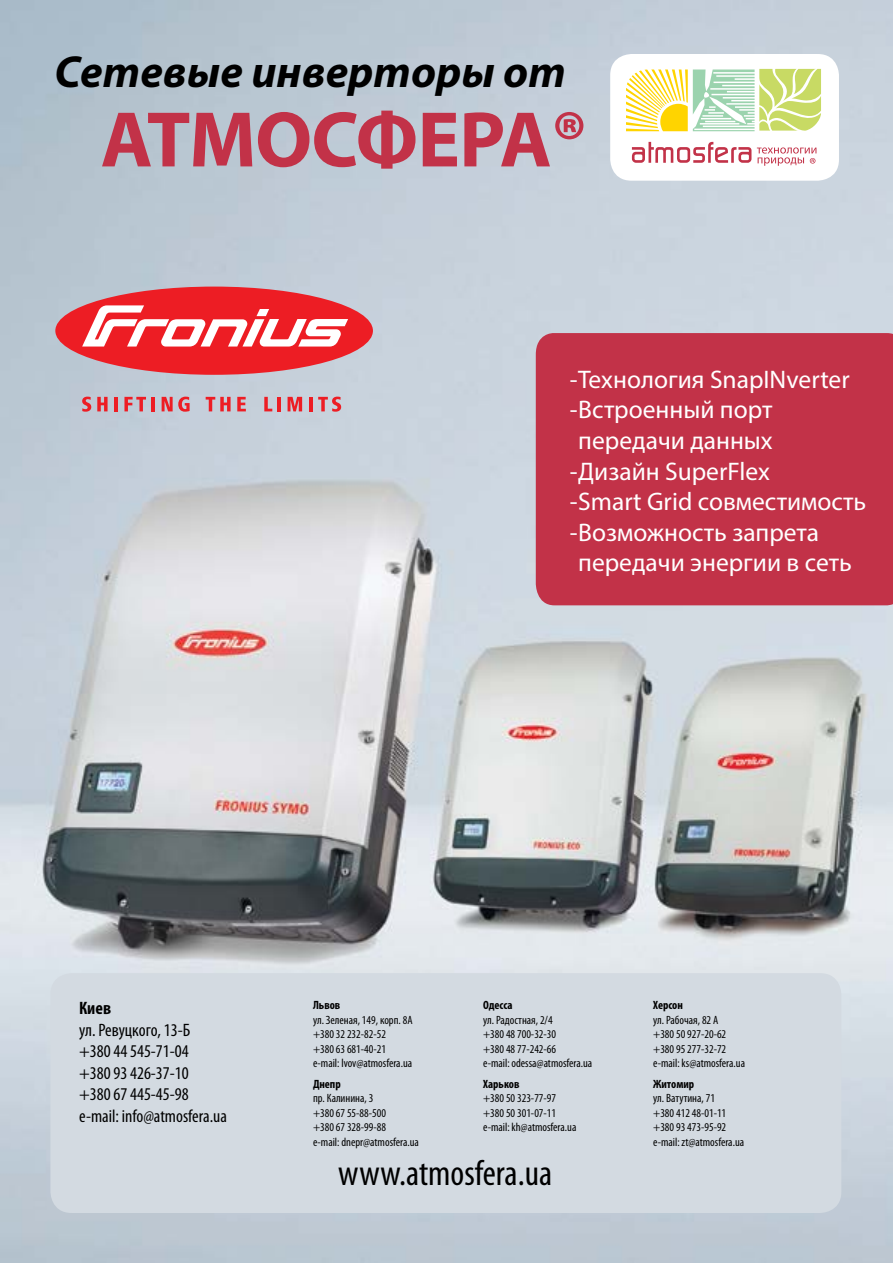
<style>
.page{position:relative;width:893px;height:1263px;background:#fff}
.page>*{position:absolute;margin:0;border:0;box-sizing:border-box;transform-origin:0 0}
.t1{font:700 79.5px "Myriad Pro";letter-spacing:-.015em;color:#c23248}
.t2{font:italic 700 45px "Myriad Pro";color:#000}
.t3{font:condensed 36px "Myriad Pro";color:#000}
.t4{font:25.5px "Myriad Pro";color:#fff}
.t5{font:condensed 18px/21.6px "Myriad Pro";color:#000}
.t6{font:700 condensed 18px "Myriad Pro";color:#000}
.t7{font:condensed 12px/14.4px "Myriad Pro";color:#000}
.t8{font:700 condensed 12px "Myriad Pro";color:#000}
</style>
<div class="page">
<img style="left:0;top:0;width:893px;height:1263px">
<div style="left:610px;top:54px;width:229px;height:127px;background:#fff;border-radius:21px"></div>
<svg style="left:632px;top:142px;width:119px;height:21px"></svg>
<svg style="left:626px;top:69px;width:195px;height:63px"></svg>
<svg style="left:757px;top:147px;width:59px;height:19px"></svg>
<div style="left:536px;top:333px;width:357px;height:272px;background:#c23248"></div>
<div style="left:50px;top:973px;width:791px;height:240px;background:#d3dae1;border-radius:21px"></div>
<div style="left:55px;top:287px;width:318px;height:88px;background:#ed1d24;border-radius:50%"></div>
<svg style="left:82px;top:305px;width:266px;height:41px"></svg>
<svg style="left:82px;top:397px;width:9px;height:15px"></svg>
<svg style="left:97px;top:397px;width:11px;height:14px"></svg>
<hr style="left:114px;top:397px;width:4px;height:14px;background:#ed1d24">
<svg style="left:124px;top:397px;width:22px;height:14px"></svg>
<hr style="left:151px;top:397px;width:4px;height:14px;background:#ed1d24">
<svg style="left:162px;top:397px;width:28px;height:15px"></svg>
<svg style="left:206px;top:397px;width:25px;height:14px"></svg>
<svg style="left:237px;top:397px;width:9px;height:14px"></svg>
<svg style="left:264px;top:397px;width:8px;height:14px"></svg>
<hr style="left:277px;top:397px;width:4px;height:14px;background:#ed1d24">
<svg style="left:288px;top:397px;width:14px;height:14px"></svg>
<hr style="left:309px;top:397px;width:3px;height:14px;background:#ed1d24">
<svg style="left:318px;top:397px;width:23px;height:15px"></svg>
<h2 class="t2" style="left:54px;top:42px;width:513px">Сетевые инверторы от</h2>
<h1 class="t1" style="left:101px;top:88px;width:488px">АТМОСФЕРА®</h1>
<h3 class="t4" style="left:570px;top:363px;width:281px">-Технология SnapINverter</h3>
<h3 class="t4" style="left:570px;top:394px;width:204px">-Встроенный порт</h3>
<h3 class="t4" style="left:578px;top:425px;width:196px">передачи данных</h3>
<h3 class="t4" style="left:570px;top:455px;width:202px">-Дизайн SuperFlex</h3>
<h3 class="t4" style="left:570px;top:486px;width:298px">-Smart Grid совместимость</h3>
<h3 class="t4" style="left:570px;top:516px;width:251px">-Возможность запрета</h3>
<h3 class="t4" style="left:578px;top:547px;width:275px">передачи энергии в сеть</h3>
<h3 class="t6" style="left:79px;top:997px;width:34px">Киев</h3>
<h3 class="t5" style="left:79px;top:1018px;width:149px">ул. Ревуцкого, 13-Б<br>+380 44 545-71-04<br>+380 93 426-37-10<br>+380 67 445-45-98 e-mail: info@atmosfera.ua</h3>
<p class="t8" style="left:313px;top:998px;width:29px">Львов</p>
<p class="t7" style="left:313px;top:1012px;width:101px">ул. Зеленая, 149, корп. 8А +380 32 232-82-52<br>+380 63 681-40-21 e-mail: lvov@atmosfera.ua</p>
<p class="t8" style="left:313px;top:1076px;width:29px">Днепр</p>
<p class="t7" style="left:313px;top:1091px;width:107px">пр. Калинина, 3<br>+380 67 55-88-500<br>+380 67 328-99-88<br>e-mail: dnepr@atmosfera.ua</p>
<p class="t8" style="left:483px;top:998px;width:31px">Одесса</p>
<p class="t7" style="left:483px;top:1012px;width:111px">ул. Радостная, 2/4<br>+380 48 700-32-30<br>+380 48 77-242-66<br>e-mail: odessa@atmosfera.ua</p>
<p class="t8" style="left:483px;top:1076px;width:38px">Харьков</p>
<p class="t7" style="left:483px;top:1091px;width:95px">+380 50 323-77-97 +380 50 301-07-11 e-mail: kh@atmosfera.ua</p>
<h3 class="t3" style="left:338px;top:1151px;width:215px">www.atmosfera.ua</h3>
<p class="t8" style="left:653px;top:998px;width:31px">Херсон</p>
<p class="t7" style="left:653px;top:1012px;width:93px">ул. Рабочая, 82 А<br>+380 50 927-20-62 +380 95 277-32-72 e-mail: ks@atmosfera.ua</p>
<p class="t8" style="left:653px;top:1076px;width:43px">Житомир</p>
<p class="t7" style="left:653px;top:1091px;width:92px">ул. Ватутина, 71<br>+380 412 48-01-11 +380 93 473-95-92 e-mail: zt@atmosfera.ua</p>
</div>
